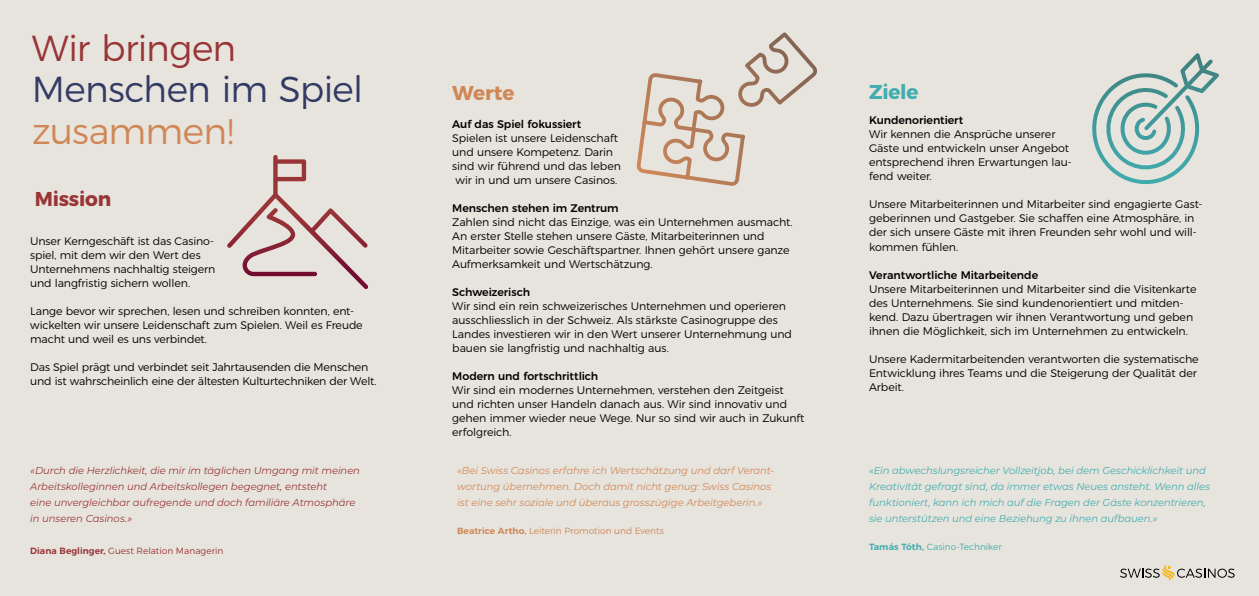
<style>
.page{position:relative;width:1259px;height:596px;background:#fff}
.page>*{position:absolute;margin:0;border:0;box-sizing:border-box;transform-origin:0 0}
.t1{font:300 36.1px "Montserrat";letter-spacing:-.02em;color:#333a64}
.t2{font:300 36.1px "Montserrat";letter-spacing:-.02em;color:#993537}
.t3{font:300 36.1px "Montserrat";letter-spacing:-.02em;color:#d08758}
.t4{font:700 20px "Montserrat";letter-spacing:-.01em;color:#993537}
.t5{font:700 20px "Montserrat";letter-spacing:-.01em;color:#41adb0}
.t6{font:700 20px "Montserrat";letter-spacing:-.01em;color:#d08758}
.t7{font:300 11px/14px "Montserrat";letter-spacing:-.01em;color:#000}
.t8{font:500 11px "Montserrat";letter-spacing:-.005em;color:#000}
.t9{font:italic 10px/16px "Montserrat";letter-spacing:-.005em;color:#41adb0}
.t10{font:italic 10px/16px "Montserrat";letter-spacing:-.005em;color:#993537}
.t11{font:italic 10px/16px "Montserrat";letter-spacing:-.005em;color:#d08758}
.t12{font:300 9px "Montserrat";color:#d08758}
.t13{font:300 9px "Montserrat";color:#993537}
.t14{font:300 9px "Montserrat";color:#41adb0}
.s1{font-weight:600}
</style>
<div class="page">
<div style="left:411px;top:0;width:848px;height:595px;background:#e7e4dd"></div>
<div style="left:0;top:0;width:848px;height:595px;background:#e7e4dd"></div>
<svg style="left:227px;top:155px;width:141px;height:134px"></svg>
<svg style="left:1092px;top:53px;width:127px;height:131px"></svg>
<svg style="left:636px;top:32px;width:181px;height:154px"></svg>
<svg style="left:1120px;top:564px;width:114px;height:16px"></svg>
<h1 class="t2" style="left:32px;top:19px;width:206px">Wir bringen</h1>
<h1 class="t1" style="left:32px;top:61px;width:333px">Menschen im Spiel</h1>
<h1 class="t3" style="left:32px;top:102px;width:204px">zusammen!</h1>
<h2 class="t4" style="left:35px;top:183px;width:78px">Mission</h2>
<p class="t7" style="left:30px;top:233px;width:187px">Unser Kerngeschäft ist das Casino&shy;spiel, mit dem wir den Wert des Unternehmens nachhaltig steigern und langfristig sichern wollen.</p>
<p class="t7" style="left:30px;top:303px;width:334px">Lange bevor wir sprechen, lesen und schreiben konnten, ent&shy;wickelten wir unsere Leidenschaft zum Spielen. Weil es Freude macht und weil es uns verbindet.</p>
<p class="t7" style="left:30px;top:359px;width:348px">Das Spiel prägt und verbindet seit Jahrtausenden die Menschen und ist wahrscheinlich eine der ältesten Kulturtechniken der Welt.</p>
<p class="t10" style="left:30px;top:461px;width:331px">«Durch die Herzlichkeit, die mir im täglichen Umgang mit meinen Arbeitskolleginnen und Arbeitskollegen begegnet, entsteht<br>eine unvergleichbar aufregende und doch familiäre Atmosphäre in unseren Casinos.»</p>
<p class="t13" style="left:30px;top:543px;width:194px"><span class="s1">Diana Beglinger,</span> Guest Relation Managerin</p>
<h2 class="t6" style="left:452px;top:76px;width:64px">Werte</h2>
<p class="t8" style="left:452px;top:115px;width:131px">Auf das Spiel fokussiert</p>
<p class="t7" style="left:452px;top:130px;width:170px">Spielen ist unsere Leidenschaft und unsere Kompetenz. Darin sind wir führend und das leben wir in und um unsere Casinos.</p>
<p class="t8" style="left:452px;top:199px;width:168px">Menschen stehen im Zentrum</p>
<p class="t7" style="left:452px;top:214px;width:342px">Zahlen sind nicht das Einzige, was ein Unternehmen ausmacht.<br>An erster Stelle stehen unsere Gäste, Mitarbeiterinnen und Mitarbeiter sowie Geschäftspartner. Ihnen gehört unsere ganze Aufmerksamkeit und Wertschätzung.</p>
<p class="t8" style="left:452px;top:283px;width:79px">Schweizerisch</p>
<p class="t7" style="left:452px;top:298px;width:341px">Wir sind ein rein schweizerisches Unternehmen und operieren ausschliesslich in der Schweiz. Als stärkste Casinogruppe des Landes investieren wir in den Wert unserer Unternehmung und bauen sie langfristig und nachhaltig aus.</p>
<p class="t8" style="left:452px;top:367px;width:148px">Modern und fortschrittlich</p>
<p class="t7" style="left:452px;top:382px;width:354px">Wir sind ein modernes Unternehmen, verstehen den Zeitgeist und richten unser Handeln danach aus. Wir sind innovativ und gehen immer wieder neue Wege. Nur so sind wir auch in Zukunft erfolgreich.</p>
<p class="t11" style="left:457px;top:461px;width:318px">«Bei Swiss Casinos erfahre ich Wertschätzung und darf Verant&shy;wortung übernehmen. Doch damit nicht genug: Swiss Casinos ist eine sehr soziale und überaus grosszügige Arbeitgeberin.»</p>
<p class="t12" style="left:457px;top:523px;width:208px"><span class="s1">Beatrice Artho,</span> Leiterin Promotion und Events</p>
<h2 class="t5" style="left:869px;top:75px;width:51px">Ziele</h2>
<p class="t8" style="left:869px;top:111px;width:96px">Kundenorientiert</p>
<p class="t7" style="left:869px;top:126px;width:204px">Wir kennen die Ansprüche unserer<br>Gäste und entwickeln unser Angebot entsprechend ihren Erwartungen lau&shy;fend weiter.</p>
<p class="t7" style="left:869px;top:196px;width:335px">Unsere Mitarbeiterinnen und Mitarbeiter sind engagierte Gast&shy;geberinnen und Gastgeber. Sie schaffen eine Atmosphäre, in der sich unsere Gäste mit ihren Freunden sehr wohl und will&shy;kommen fühlen.</p>
<p class="t8" style="left:869px;top:265px;width:171px">Verantwortliche Mitarbeitende</p>
<p class="t7" style="left:869px;top:280px;width:329px">Unsere Mitarbeiterinnen und Mitarbeiter sind die Visitenkarte des Unternehmens. Sie sind kundenorientiert und mitden&shy;kend. Dazu übertragen wir ihnen Verantwortung und geben ihnen die Möglichkeit, sich im Unternehmen zu entwickeln.</p>
<p class="t7" style="left:869px;top:350px;width:331px">Unsere Kadermitarbeitenden verantworten die systematische<br>Entwicklung ihres Teams und die Steigerung der Qualität der<br>Arbeit.</p>
<p class="t9" style="left:869px;top:461px;width:342px">«Ein abwechslungsreicher Vollzeitjob, bei dem Geschicklichkeit und Kreativität gefragt sind, da immer etwas Neues ansteht. Wenn alles funktioniert, kann ich mich auf die Fragen der Gäste konzentrieren, sie unterstützen und eine Beziehung zu ihnen aufbauen.»</p>
<p class="t14" style="left:869px;top:539px;width:134px"><span class="s1">Tamás Tóth,</span> Casino-Techniker</p>
</div>
